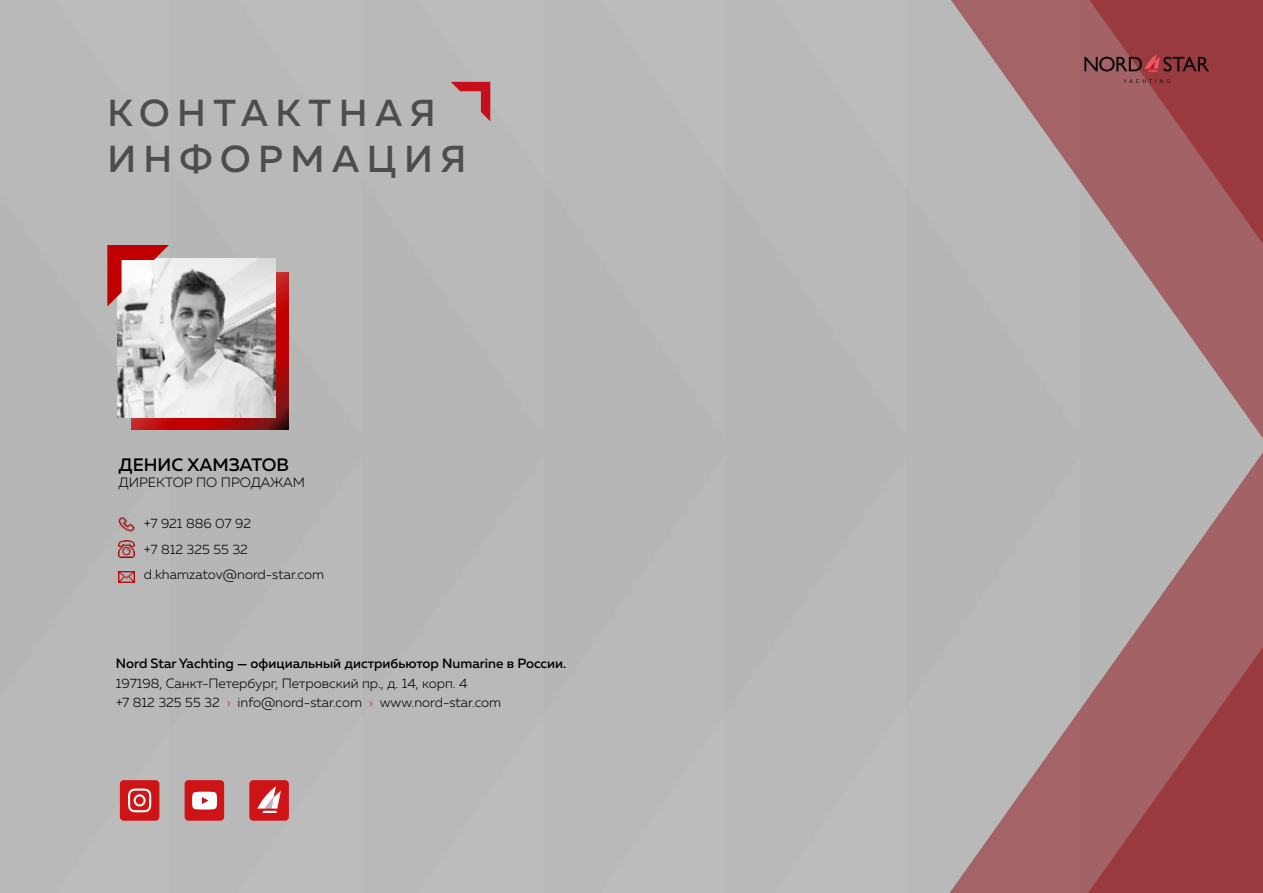
<style>
.page{position:relative;width:1263px;height:893px;background:#fff}
.page>*{position:absolute;margin:0;border:0;box-sizing:border-box;transform-origin:0 0}
.t1{font:500 37.5px/46.5px "Muller";letter-spacing:.2em;color:#4e4c4c}
.t2{font:500 18px "Muller";color:#000}
.t3{font:300 13.5px/25.5px "Muller";color:#000}
.t4{font:500 13.5px "Muller";color:#000}
.s1{color:#cd1719}
</style>
<div class="page">
<div style="left:724px;top:0;width:178px;height:893px;background:#b9b9b9"></div>
<div style="left:544px;top:0;width:180px;height:893px;background:#b9b9b9"></div>
<div style="left:362px;top:0;width:182px;height:893px;background:#b9b9b9"></div>
<div style="left:170px;top:0;width:192px;height:893px;background:#b9b9b9"></div>
<div style="left:0;top:0;width:170px;height:893px;background:#b9b9b9"></div>
<img style="left:118px;top:517px;width:17px;height:15px">
<img style="left:118px;top:571px;width:17px;height:11px">
<img style="left:118px;top:541px;width:17px;height:16px">
<div style="left:120px;top:780px;width:39px;height:41px;background:#cf1417;border-radius:4px"></div>
<svg style="left:128px;top:788px;width:23px;height:24px"></svg>
<div style="left:185px;top:780px;width:39px;height:41px;background:#cf1417;border-radius:4px"></div>
<svg style="left:192px;top:792px;width:25px;height:17px"></svg>
<div style="left:249px;top:780px;width:40px;height:41px;background:#cf1417;border-radius:4px"></div>
<svg style="left:257px;top:786px;width:24px;height:27px"></svg>
<svg style="left:902px;top:0;width:139px;height:893px;background:#b6afb0"></svg>
<svg style="left:1041px;top:0;width:222px;height:893px;background:#a8797b"></svg>
<svg style="left:131px;top:272px;width:158px;height:157px;background:#ac1919"></svg>
<img style="left:118px;top:258px;width:157px;height:159px">
<svg style="left:107px;top:245px;width:62px;height:61px"></svg>
<svg style="left:451px;top:82px;width:39px;height:39px;background:#be7b80"></svg>
<svg style="left:1123px;top:79px;width:47px;height:4px"></svg>
<svg style="left:1084px;top:54px;width:125px;height:18px;background:#7b393d"></svg>
<h1 class="t1" style="left:107px;top:89px;width:360px">КОНТАКТНАЯ<br>ИНФОРМАЦИЯ</h1>
<h2 class="t2" style="left:118px;top:454px;width:172px">ДЕНИС ХАМЗАТОВ</h2>
<p class="t3" style="left:118px;top:470px;width:188px">ДИРЕКТОР ПО ПРОДАЖАМ</p>
<p class="t3" style="left:144px;top:510px;width:182px">+7 921 886 07 92<br>+7 812 325 55 32 d.khamzatov@nord-star.com</p>
<p class="t4" style="left:116px;top:655px;width:452px">Nord Star Yachting — официальный дистрибьютор Numarine в России.</p>
<p class="t3" style="left:116px;top:673px;width:387px;line-height:19.5px">197198, Санкт-Петербург, Петровский пр., д. 14, корп. 4<br>+7 812 325 55 32 <span class="s1">›</span> info@nord-star.com <span class="s1">›</span> www.nord-star.com</p>
</div>
